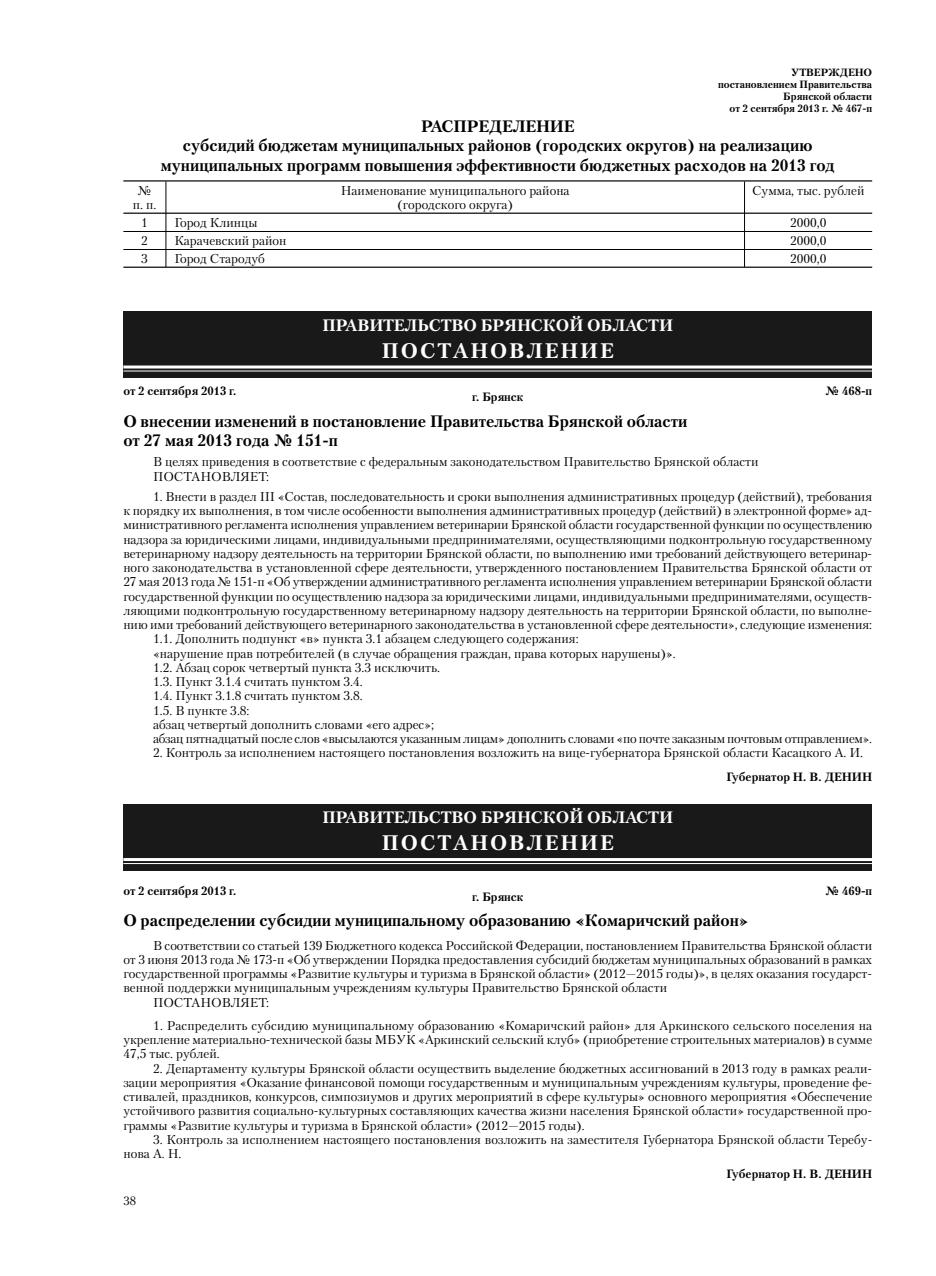
<style>
.page{position:relative;width:936px;height:1276px;background:#fff}
.page>*{position:absolute;margin:0;border:0;box-sizing:border-box;transform-origin:0 0}
.t1{font:700 21px "Petersburg C";letter-spacing:.1em;color:#fff}
.t2{font:700 16.5px/19.5px "Petersburg C";color:#000;text-align:center}
.t3{font:700 16.5px "Petersburg C";color:#fff}
.t4{font:12.75px/14.2px "Petersburg C";letter-spacing:-.005em;color:#000}
.t5{font:700 12px "Petersburg C";color:#000}
.t6{font:12px "Petersburg C";color:#000}
.t7{font:700 10.5px/12px "Petersburg C";color:#000;text-align:right}
</style>
<div class="page">
<hr style="left:123px;top:180px;width:749px;height:1px;background:#000">
<hr style="left:123px;top:213px;width:749px;height:1px;background:#000">
<hr style="left:123px;top:231px;width:749px;height:1px;background:#000">
<hr style="left:123px;top:249px;width:749px;height:1px;background:#000">
<hr style="left:123px;top:267px;width:749px;height:1px;background:#000">
<div style="left:123px;top:312px;width:749px;height:66px;background:#191919"></div>
<hr style="left:123px;top:365px;width:749px;height:3px;background:#fff">
<hr style="left:123px;top:370px;width:749px;height:1px;background:#fff">
<hr style="left:166px;top:181px;width:1px;height:86px;background:#000">
<hr style="left:744px;top:181px;width:1px;height:86px;background:#000">
<div style="left:123px;top:804px;width:749px;height:67px;background:#191919"></div>
<hr style="left:123px;top:858px;width:749px;height:3px;background:#fff">
<hr style="left:123px;top:863px;width:749px;height:1px;background:#fff">
<p class="t7" style="left:718px;top:67px;width:156px">УТВЕРЖДЕНО постановлением Правительства<br>Брянской области<br>от 2 сентября 2013 г. № 467-п</p>
<p class="t2" style="left:161px;top:116px;width:675px">РАСПРЕДЕЛЕНИЕ<br>субсидий бюджетам муниципальных районов (городских округов) на реализацию муниципальных программ повышения эффективности бюджетных расходов на 2013 год</p>
<p class="t4" style="left:138px;top:183px;width:15px">№</p>
<p class="t4" style="left:341px;top:183px;width:230px">Наименование муниципального района</p>
<p class="t4" style="left:752px;top:183px;width:114px">Сумма, тыс. рублей</p>
<p class="t4" style="left:133px;top:197px;width:25px">п. п.</p>
<p class="t4" style="left:397px;top:197px;width:117px">(городского округа)</p>
<p class="t4" style="left:141px;top:215px;width:8px">1</p>
<p class="t4" style="left:174px;top:215px;width:85px">Город Клинцы</p>
<p class="t4" style="left:790px;top:215px;width:38px">2000,0</p>
<p class="t4" style="left:141px;top:233px;width:8px">2</p>
<p class="t4" style="left:174px;top:233px;width:113px">Карачевский район</p>
<p class="t4" style="left:790px;top:233px;width:38px">2000,0</p>
<p class="t4" style="left:141px;top:251px;width:8px">3</p>
<p class="t4" style="left:174px;top:251px;width:92px">Город Стародуб</p>
<p class="t4" style="left:790px;top:251px;width:38px">2000,0</p>
<p class="t3" style="left:322px;top:315px;width:352px">ПРАВИТЕЛЬСТВО БРЯНСКОЙ ОБЛАСТИ</p>
<h1 class="t1" style="left:382px;top:338px;width:233px">ПОСТАНОВЛЕНИЕ</h1>
<p class="t5" style="left:123px;top:384px;width:115px">от 2 сентября 2013 г.</p>
<p class="t5" style="left:825px;top:384px;width:48px">№ 468-п</p>
<p class="t5" style="left:472px;top:390px;width:53px">г. Брянск</p>
<p class="t2" style="left:123px;top:411px;width:565px;text-align:left">О внесении изменений в постановление Правительства Брянской области от 27 мая 2013 года № 151-п</p>
<p class="t4" style="left:153px;top:455px;width:607px">В целях приведения в соответствие с федеральным законодательством Правительство Брянской области<br>ПОСТАНОВЛЯЕТ:</p>
<p class="t4" style="left:153px;top:489px;width:720px">1. Внести в раздел III «Состав, последовательность и сроки выполнения административных процедур (действий), требования</p>
<p class="t4" style="left:123px;top:503px;width:750px">к порядку их выполнения, в том числе особенности выполнения административных процедур (действий) в электронной форме» ад-</p>
<p class="t4" style="left:123px;top:518px;width:750px">министративного регламента исполнения управлением ветеринарии Брянской области государственной функции по осуществлению</p>
<p class="t4" style="left:123px;top:532px;width:750px">надзора за юридическими лицами, индивидуальными предпринимателями, осуществляющими подконтрольную государственному</p>
<p class="t4" style="left:123px;top:546px;width:750px">ветеринарному надзору деятельность на территории Брянской области, по выполнению ими требований действующего ветеринар-</p>
<p class="t4" style="left:123px;top:560px;width:750px">ного законодательства в установленной сфере деятельности, утвержденного постановлением Правительства Брянской области от</p>
<p class="t4" style="left:123px;top:575px;width:750px">27 мая 2013 года № 151-п «Об утверждении административного регламента исполнения управлением ветеринарии Брянской области</p>
<p class="t4" style="left:123px;top:589px;width:750px">государственной функции по осуществлению надзора за юридическими лицами, индивидуальными предпринимателями, осуществ-</p>
<p class="t4" style="left:123px;top:603px;width:750px">ляющими подконтрольную государственному ветеринарному надзору деятельность на территории Брянской области, по выполне-</p>
<p class="t4" style="left:123px;top:617px;width:750px">нию ими требований действующего ветеринарного законодательства в установленной сфере деятельности», следующие изменения:</p>
<p class="t4" style="left:153px;top:632px;width:427px">1.1. Дополнить подпункт «в» пункта 3.1 абзацем следующего содержания:</p>
<p class="t4" style="left:153px;top:646px;width:524px">«нарушение прав потребителей (в случае обращения граждан, права которых нарушены)».</p>
<p class="t4" style="left:153px;top:660px;width:288px">1.2. Абзац сорок четвертый пункта 3.3 исключить.</p>
<p class="t4" style="left:153px;top:674px;width:211px">1.3. Пункт 3.1.4 считать пунктом 3.4.</p>
<p class="t4" style="left:153px;top:689px;width:211px">1.4. Пункт 3.1.8 считать пунктом 3.8.</p>
<p class="t4" style="left:153px;top:703px;width:98px">1.5. В пункте 3.8:</p>
<p class="t4" style="left:153px;top:717px;width:282px">абзац четвертый дополнить словами «его адрес»;</p>
<p class="t4" style="left:153px;top:731px;width:720px">абзац пятнадцатый после слов «высылаются указанным лицам» дополнить словами «по почте заказным почтовым отправлением».</p>
<p class="t4" style="left:153px;top:746px;width:711px">2. Контроль за исполнением настоящего постановления возложить на вице-губернатора Брянской области Касацкого А. И.</p>
<p class="t5" style="left:726px;top:769px;width:147px">Губернатор Н. В. ДЕНИН</p>
<p class="t3" style="left:322px;top:808px;width:352px">ПРАВИТЕЛЬСТВО БРЯНСКОЙ ОБЛАСТИ</p>
<h1 class="t1" style="left:382px;top:830px;width:233px">ПОСТАНОВЛЕНИЕ</h1>
<p class="t5" style="left:123px;top:883px;width:115px">от 2 сентября 2013 г.</p>
<p class="t5" style="left:825px;top:883px;width:48px">№ 469-п</p>
<p class="t5" style="left:472px;top:889px;width:53px">г. Брянск</p>
<p class="t2" style="left:123px;top:911px;width:627px">О распределении субсидии муниципальному образованию «Комаричский район»</p>
<p class="t4" style="left:153px;top:938px;width:720px">В соответствии со статьей 139 Бюджетного кодекса Российской Федерации, постановлением Правительства Брянской области</p>
<p class="t4" style="left:123px;top:952px;width:750px">от 3 июня 2013 года № 173-п «Об утверждении Порядка предоставления субсидий бюджетам муниципальных образований в рамках</p>
<p class="t4" style="left:123px;top:966px;width:750px">государственной программы «Развитие культуры и туризма в Брянской области» (2012—2015 годы)», в целях оказания государст-</p>
<p class="t4" style="left:123px;top:980px;width:545px">венной поддержки муниципальным учреждениям культуры Правительство Брянской области</p>
<p class="t4" style="left:153px;top:995px;width:117px">ПОСТАНОВЛЯЕТ:</p>
<p class="t4" style="left:123px;top:1018px;width:750px;text-align:justify;text-indent:30px">1. Распределить субсидию муниципальному образованию «Комаричский район» для Аркинского сельского поселения на укрепление материально-технической базы МБУК «Аркинский сельский клуб» (приобретение строительных материалов) в сумме 47,5 тыс. рублей.</p>
<p class="t4" style="left:123px;top:1061px;width:750px;text-align:justify;text-indent:30px">2. Департаменту культуры Брянской области осуществить выделение бюджетных ассигнований в 2013 году в рамках реали&shy;зации мероприятия «Оказание финансовой помощи государственным и муниципальным учреждениям культуры, проведение фе&shy;стивалей, праздников, конкурсов, симпозиумов и других мероприятий в сфере культуры» основного мероприятия «Обеспечение устойчивого развития социально-культурных составляющих качества жизни населения Брянской области» государственной про&shy;граммы «Развитие культуры и туризма в Брянской области» (2012—2015 годы).</p>
<p class="t4" style="left:123px;top:1132px;width:750px;text-indent:30px">3. Контроль за исполнением настоящего постановления возложить на заместителя Губернатора Брянской области Теребу&shy;нова А. Н.</p>
<p class="t5" style="left:726px;top:1166px;width:147px">Губернатор Н. В. ДЕНИН</p>
<p class="t6" style="left:123px;top:1194px;width:14px">38</p>
</div>
